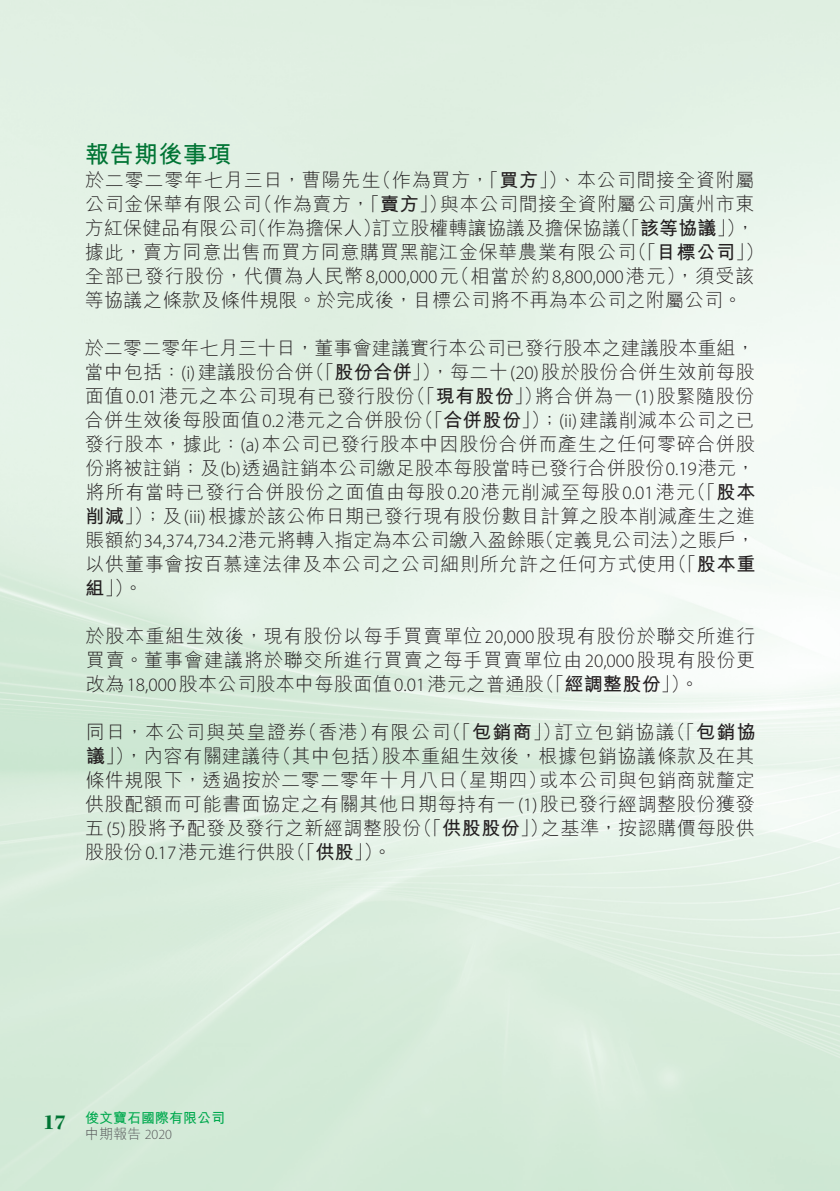
<style>
.page{position:relative;width:840px;height:1191px;background:#fff}
.page>*{position:absolute;margin:0;border:0;box-sizing:border-box;transform-origin:0 0}
.t1{font:700 24px "M Hei HK";letter-spacing:.02em;color:#007434}
.t2{font:700 22px "Kepler Std";color:#007434}
.t3{font:300 19px/24px "M Hei HK";letter-spacing:.035em;color:#231f20;text-align:justify}
.t4{font:700 14px/16px "M Hei HK";color:#00a94e}
.s1{font-weight:700}
.s2{font-family:"Myriad Pro"}
.s3{font-weight:300;color:#57585a}
.s4{font-family:"Myriad Pro";font-weight:300;color:#57585a}
</style>
<div class="page">
<p class="t1" style="left:85px;top:137px;width:148px">報告期後事項</p>
<p class="t3" style="left:85px;top:168px;width:680px;text-align:left">於二零二零年七月三日，曹陽先生（作為買方，「<span class="s1">買方</span>」）、本公司間接全資附屬公司金保華有限公司（作為賣方，「<span class="s1">賣方</span>」）與本公司間接全資附屬公司廣州市東方紅保健品有限公司（作為擔保人）訂立股權轉讓協議及擔保協議（「<span class="s1">該等協議</span>」），據此，賣方同意出售而買方同意購買黑龍江金保華農業有限公司（「<span class="s1">目標公司</span>」）全部已發行股份，代價為人民幣<span class="s2">8,000,000</span>元（相當於約<span class="s2">8,800,000</span>港元），須受該等協議之條款及條件規限。於完成後，目標公司將不再為本公司之附屬公司。</p>
<p class="t3" style="left:85px;top:336px;width:671px">於二零二零年七月三十日，董事會建議實行本公司已發行股本之建議股本重組，當中包括：<span class="s2">(i)</span>建議股份合併（「<span class="s1">股份合併</span>」），每二十<span class="s2">(20)</span>股於股份合併生效前每股面值<span class="s2">0.01</span>港元之本公司現有已發行股份（「<span class="s1">現有股份</span>」）將合併為一<span class="s2">(1)</span>股緊隨股份合併生效後每股面值<span class="s2">0.2</span>港元之合併股份（「<span class="s1">合併股份</span>」）；<span class="s2">(ii)</span>建議削減本公司之已發行股本，據此：<span class="s2">(a)</span>本公司已發行股本中因股份合併而產生之任何零碎合併股份將被註銷；及<span class="s2">(b)</span>透過註銷本公司繳足股本每股當時已發行合併股份<span class="s2">0.19</span>港元，將所有當時已發行合併股份之面值由每股<span class="s2">0.20</span>港元削減至每股<span class="s2">0.01</span>港元（「<span class="s1">股本削減</span>」）；及<span class="s2">(iii)</span>根據於該公佈日期已發行現有股份數目計算之股本削減產生之進賬額約<span class="s2">34,374,734.2</span>港元將轉入指定為本公司繳入盈餘賬（定義見公司法）之賬戶，以供董事會按百慕達法律及本公司之公司細則所允許之任何方式使用（「<span class="s1">股本重組</span>」）。</p>
<p class="t3" style="left:86px;top:624px;width:671px">於股本重組生效後，現有股份以每手買賣單位<span class="s2">20,000</span>股現有股份於聯交所進行買賣。董事會建議將於聯交所進行買賣之每手買賣單位由<span class="s2">20,000</span>股現有股份更改為<span class="s2">18,000</span>股本公司股本中每股面值<span class="s2">0.01</span>港元之普通股（「<span class="s1">經調整股份</span>」）。</p>
<p class="t3" style="left:85px;top:720px;width:672px">同日，本公司與英皇證券（香港）有限公司（「<span class="s1">包銷商</span>」）訂立包銷協議（「<span class="s1">包銷協議</span>」），內容有關建議待（其中包括）股本重組生效後，根據包銷協議條款及在其條件規限下，透過按於二零二零年十月八日（星期四）或本公司與包銷商就釐定供股配額而可能書面協定之有關其他日期每持有一<span class="s2">(1)</span>股已發行經調整股份獲發五<span class="s2">(5)</span>股將予配發及發行之新經調整股份（「<span class="s1">供股股份</span>」）之基準，按認購價每股供股股份<span class="s2">0.17</span>港元進行供股（「<span class="s1">供股</span>」）。</p>
<p class="t2" style="left:43px;top:1109px;width:24px">17</p>
<p class="t4" style="left:85px;top:1108px;width:141px">俊文寶石國際有限公司<span class="s3">中期報告</span> <span class="s4">2020</span></p>
</div>
